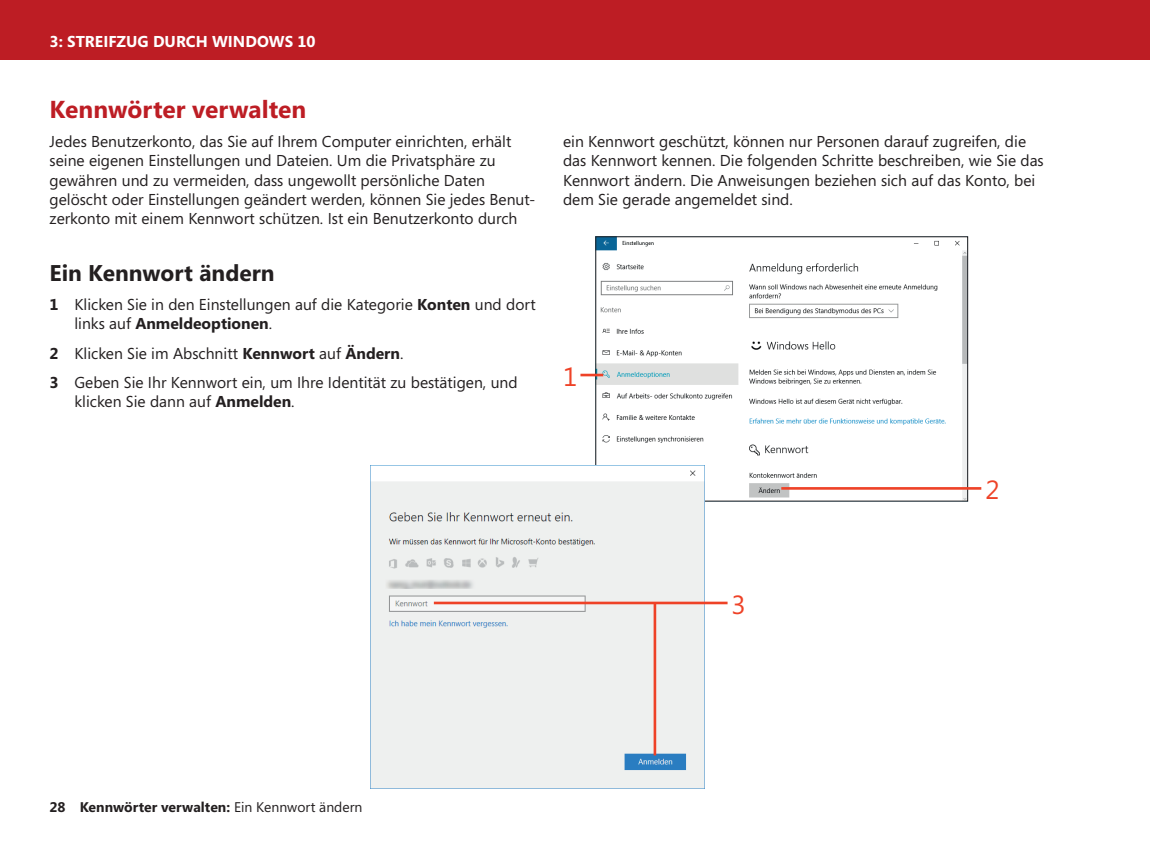
<style>
.page{position:relative;width:1151px;height:854px;background:#fff}
.page>*{position:absolute;margin:0;border:0;box-sizing:border-box;transform-origin:0 0}
.t1{font:26.25px "Segoe";color:#ee4227}
.t2{font:700 24.5px "Segoe";color:#bd1d24}
.t3{font:700 22.75px "Segoe";color:#231f20}
.t4{font:15.75px/19.2px "Segoe";color:#231f20}
.t5{font:700 15.75px "Segoe";color:#fff}
.t6{font:700 14px "Segoe";color:#231f20}
.s1{font-weight:700}
.s2{font-weight:400}
</style>
<div class="page">
<div style="left:0;top:1px;width:1150px;height:59px;background:#bd1d24"></div>
<img style="left:597px;top:238px;width:369px;height:261px">
<div style="left:595px;top:236px;width:373px;height:265px;border:1px solid #231f20"></div>
<img style="left:370px;top:465px;width:334px;height:323px">
<hr style="left:580px;top:373px;width:23px;height:3px;background:#ee4227">
<hr style="left:781px;top:487px;width:200px;height:2px;background:#ee4227">
<hr style="left:434px;top:601px;width:293px;height:3px;background:#ee4227">
<hr style="left:654px;top:602px;width:2px;height:153px;background:#ee4227">
<p class="t5" style="left:50px;top:32px;width:268px">3: STREIFZUG DURCH WINDOWS 10</p>
<h2 class="t2" style="left:50px;top:95px;width:258px">Kennwörter verwalten</h2>
<p class="t4" style="left:50px;top:132px;width:487px">Jedes Benutzerkonto, das Sie auf Ihrem Computer einrichten, erhält seine eigenen Einstellungen und Dateien. Um die Privatsphäre zu gewähren und zu vermeiden, dass ungewollt persönliche Daten gelöscht oder Einstellungen geändert werden, können Sie jedes Benut&shy;zerkonto mit einem Kennwort schützen. Ist ein Benutzerkonto durch</p>
<p class="t4" style="left:563px;top:132px;width:482px">ein Kennwort geschützt, können nur Personen darauf zugreifen, die das Kennwort kennen. Die folgenden Schritte beschreiben, wie Sie das Kennwort ändern. Die Anweisungen beziehen sich auf das Konto, bei dem Sie gerade angemeldet sind.</p>
<h3 class="t3" style="left:50px;top:260px;width:227px">Ein Kennwort ändern</h3>
<p class="t4" style="left:74px;top:295px;width:463px;text-indent:-25px"><span class="s1">1</span> Klicken Sie in den Einstellungen auf die Kategorie <span class="s1">Konten</span> und dort links auf <span class="s1">Anmeldeoptionen</span>.</p>
<p class="t4" style="left:50px;top:338px;width:470px;line-height:29.2px"><span class="s1">2</span> Klicken Sie im Abschnitt <span class="s1">Kennwort</span> auf <span class="s1">Ändern</span>.<br><span class="s1">3</span> Geben Sie Ihr Kennwort ein, um Ihre Identität zu bestätigen, und</p>
<p class="t4" style="left:74px;top:392px;width:222px">klicken Sie dann auf <span class="s1">Anmelden</span>.</p>
<h1 class="t1" style="left:563px;top:361px;width:16px">1</h1>
<p class="t6" style="left:50px;top:798px;width:314px">28 Kennwörter verwalten: <span class="s2">Ein Kennwort ändern</span></p>
<h1 class="t1" style="left:732px;top:589px;width:16px">3</h1>
<h1 class="t1" style="left:985px;top:474px;width:16px">2</h1>
</div>
